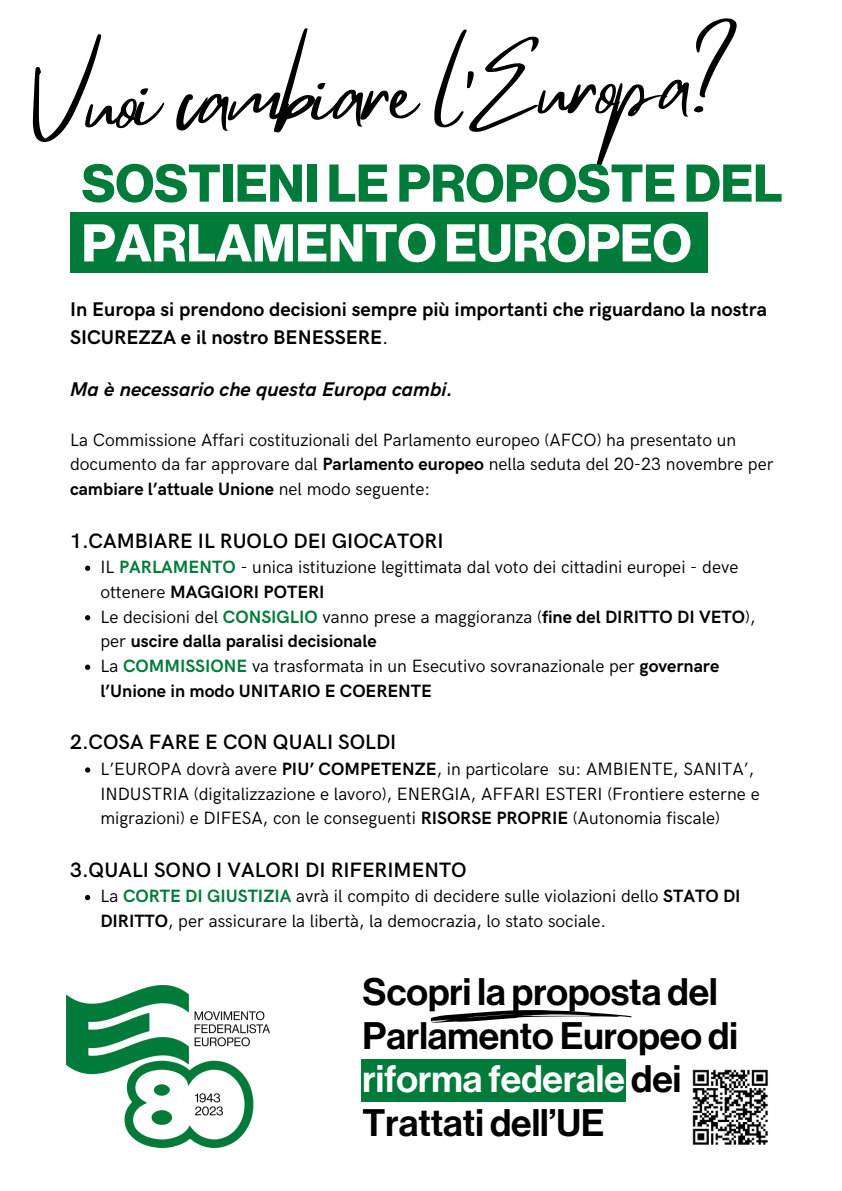
<style>
.page{position:relative;width:842px;height:1191px;background:#fff}
.page>*{position:absolute;margin:0;border:0;box-sizing:border-box;transform-origin:0 0}
.t1{font:86px "Mistrully";color:#000}
.t2{font:700 51.9px/59.7px "Neue Haas Display";color:#017b3a}
.t3{font:37.5px/43.5px "Neue Haas Display Mediu";color:#000}
.t4{font:600 20.8px "HK Grotesk";color:#000}
.t5{font:700 19.8px/27.7px "HK Grotesk";color:#000}
.t6{font:italic 700 19.8px "HK Grotesk";color:#000}
.t7{font:17.8px/24.7px "HK Grotesk";color:#000}
.t8{font:700 17.8px/24.7px "HK Grotesk";color:#000}
.s1{color:#fff}
.s2{font-weight:400}
.s3{font-weight:700}
.s4{font-weight:700;color:#017b3a}
.s5{color:#017b3a}
</style>
<div class="page">
<div style="left:70px;top:213px;width:637px;height:60px;background:#017b3a"></div>
<div style="left:361px;top:1058px;width:265px;height:43px;background:#017b3a"></div>
<svg style="left:431px;top:1010px;width:201px;height:12px"></svg>
<img style="left:66px;top:985px;width:204px;height:161px">
<svg style="left:85px;top:565px;width:5px;height:6px"></svg>
<svg style="left:85px;top:615px;width:5px;height:5px"></svg>
<svg style="left:85px;top:664px;width:5px;height:5px"></svg>
<svg style="left:85px;top:767px;width:5px;height:5px"></svg>
<svg style="left:85px;top:894px;width:5px;height:6px"></svg>
<img style="left:692px;top:1069px;width:76px;height:76px">
<p class="t1" style="left:26px;top:36px;width:716px;rotate:-2deg">Vuoi cambiare l’Europa?</p>
<p class="t2" style="left:82px;top:155px;width:702px">SOSTIENI LEPROPOSTE DEL<br><span class="s1">PARLAMENTO EUROPEO</span></p>
<p class="t5" style="left:70px;top:296px;width:698px">In Europa si prendono decisioni sempre più importanti che riguardano la nostra<br>SICUREZZA e il nostro BENESSERE<span class="s2">.</span></p>
<p class="t6" style="left:70px;top:378px;width:384px">Ma è necessario che questa Europa cambi.</p>
<p class="t7" style="left:70px;top:428px;width:705px">La Commissione Affari costituzionali del Parlamento europeo (AFCO) ha presentato un documento da far approvare dal <span class="s3">Parlamento europeo</span> nella seduta del 20-23 novembre per <span class="s3">cambiare l’attuale Unione</span> nel modo seguente:</p>
<p class="t4" style="left:70px;top:529px;width:375px">1.CAMBIARE IL RUOLO DEI GIOCATORI</p>
<p class="t7" style="left:100px;top:555px;width:640px">IL <span class="s4">PARLAMENTO</span> - unica istituzione legittimata dal voto dei cittadini europei - deve ottenere <span class="s3">MAGGIORI POTERI</span></p>
<p class="t8" style="left:100px;top:605px;width:657px"><span class="s2">Le decisioni del</span> <span class="s5">CONSIGLIO</span> <span class="s2">vanno prese a maggioranza (</span>fine del DIRITTO DI VETO<span class="s2">), per</span> uscire dalla paralisi decisionale</p>
<p class="t7" style="left:100px;top:654px;width:620px">La <span class="s4">COMMISSIONE</span> va trasformata in un Esecutivo sovranazionale per <span class="s3">governare l’Unione in modo UNITARIO E COERENTE</span></p>
<p class="t4" style="left:70px;top:730px;width:328px">2.COSA FARE E CON QUALI SOLDI</p>
<p class="t7" style="left:100px;top:757px;width:661px">L’EUROPA dovrà avere <span class="s3">PIU’ COMPETENZE</span>, in particolare su: AMBIENTE, SANITA’,<br>INDUSTRIA (digitalizzazione e lavoro), ENERGIA, AFFARI ESTERI (Frontiere esterne e migrazioni) e DIFESA, con le conseguenti <span class="s3">RISORSE PROPRIE</span> (Autonomia fiscale)</p>
<p class="t4" style="left:70px;top:858px;width:398px">3.QUALI SONO I VALORI DI RIFERIMENTO</p>
<p class="t7" style="left:100px;top:884px;width:642px">La <span class="s4">CORTE DI GIUSTIZIA</span> avrà il compito di decidere sulle violazioni dello <span class="s3">STATO DI<br>DIRITTO</span>, per assicurare la libertà, la democrazia, lo stato sociale.</p>
<p class="t3" style="left:363px;top:971px;width:377px">Scopri la proposta del<br>Parlamento Europeo di <span class="s1">riforma federale</span> dei<br>Trattati dell’UE</p>
</div>
